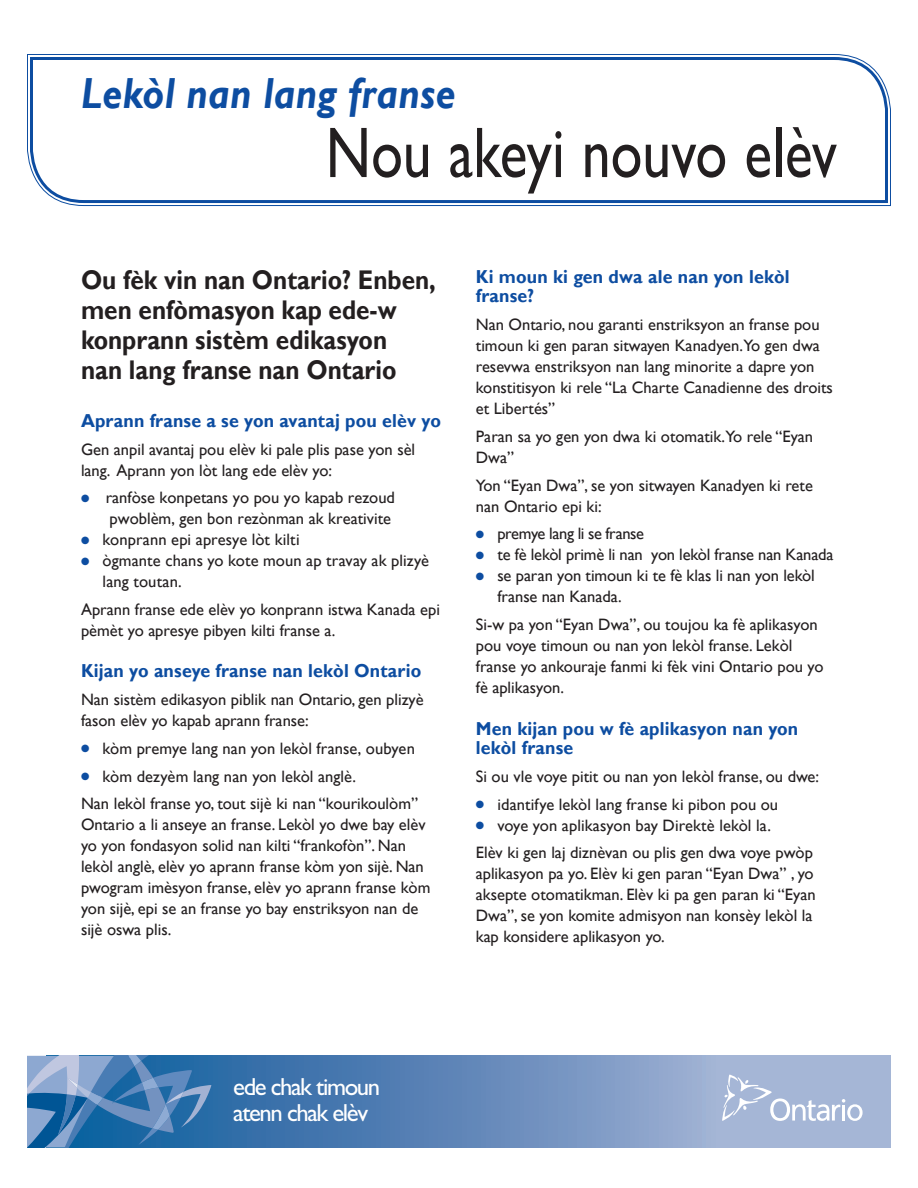
<style>
.page{position:relative;width:918px;height:1188px;background:#fff}
.page>*{position:absolute;margin:0;border:0;box-sizing:border-box;transform-origin:0 0}
.title_2{font:72px "Gill Sans";color:#231f20;scale:.8 1}
.title_1{font:italic 700 43.5px "Gill Sans";letter-spacing:.01em;color:#0d4da1;scale:.9 1}
.t1{font:700 27px/30px "Gill Sans";color:#231f20;scale:.9 1}
.t2{font:24.75px/25.5px "Gill Sans";letter-spacing:-.055em;color:#fff}
.t3{font:700 18.75px/19.5px "Gill Sans";letter-spacing:.01em;color:#0d4da1;scale:.95 1}
.t4{font:16.5px/21px "Gill Sans";color:#231f20}
.t5{font:16.5px "Gill Sans";letter-spacing:-.025em;color:#231f20}
.s1{color:#0d4da1}
</style>
<div class="page">
<svg style="left:213px;top:1056px;width:678px;height:92px;background:#6e91bf"></svg>
<svg style="left:27px;top:1056px;width:186px;height:92px;background:#4b81b5"></svg>
<svg style="left:722px;top:1075px;width:141px;height:46px;background:#b3c1dc"></svg>
<svg style="left:27px;top:54px;width:864px;height:152px"></svg>
<svg style="left:28px;top:56px;width:862px;height:149px"></svg>
<h1 class="title_1" style="left:81px;top:68px;width:418px">Lekòl nan lang franse</h1>
<h1 class="title_2" style="left:326px;top:111px;width:641px">Nou akeyi nouvo elèv</h1>
<h1 class="t1" style="left:81px;top:265px;width:396px">Ou fèk vin nan Ontario? Enben, men enfòmasyon kap ede-w konprann sistèm edikasyon<br>nan lang franse nan Ontario</h1>
<h2 class="t3" style="left:81px;top:411px;width:380px">Aprann franse a se yon avantaj pou elèv yo</h2>
<p class="t4" style="left:81px;top:439px;width:336px">Gen anpil avantaj pou elèv ki pale plis pase yon sèl lang. Aprann yon lòt lang ede elèv yo:</p>
<p class="t4" style="left:81px;top:488px;width:315px;text-align:right"><span class="s1">●</span> ranfòse konpetans yo pou yo kapab rezoud pwoblèm, gen bon rezònman ak kreativite</p>
<p class="t4" style="left:81px;top:530px;width:220px"><span class="s1">●</span> konprann epi apresye lòt kilti</p>
<p class="t4" style="left:103px;top:551px;width:328px;text-indent:-22px"><span class="s1">●</span> ògmante chans yo kote moun ap travay ak plizyè lang toutan.</p>
<p class="t4" style="left:81px;top:599px;width:360px">Aprann franse ede elèv yo konprann istwa Kanada epi pèmèt yo apresye pibyen kilti franse a.</p>
<h2 class="t3" style="left:81px;top:662px;width:360px">Kijan yo anseye franse nan lekòl Ontario</h2>
<p class="t4" style="left:81px;top:689px;width:344px">Nan sistèm edikasyon piblik nan Ontario, gen plizyè fason elèv yo kapab aprann franse:</p>
<p class="t4" style="left:81px;top:738px;width:335px"><span class="s1">●</span> kòm premye lang nan yon lekòl franse, oubyen</p>
<p class="t4" style="left:81px;top:766px;width:277px"><span class="s1">●</span> kòm dezyèm lang nan yon lekòl anglè.</p>
<p class="t4" style="left:81px;top:794px;width:351px">Nan lekòl franse yo, tout sijè ki nan “kourikoulòm” Ontario a li anseye an franse. Lekòl yo dwe bay elèv yo yon fondasyon solid nan kilti “frankofòn”. Nan lekòl anglè, elèv yo aprann franse kòm yon sijè. Nan pwogram imèsyon franse, elèv yo aprann franse kòm yon sijè, epi se an franse yo bay enstriksyon nan de sijè oswa plis.</p>
<h2 class="t3" style="left:476px;top:267px;width:332px">Ki moun ki gen dwa ale nan yon lekòl franse?</h2>
<p class="t4" style="left:476px;top:314px;width:359px">Nan Ontario, nou garanti enstriksyon an franse pou timoun ki gen paran sitwayen Kanadyen.Yo gen dwa resevwa enstriksyon nan lang minorite a dapre yon konstitisyon ki rele “La Charte Canadienne des droits et Libertés’’</p>
<p class="t4" style="left:476px;top:426px;width:339px">Paran sa yo gen yon dwa ki otomatik.Yo rele “Eyan<br>Dwa’’</p>
<p class="t4" style="left:476px;top:475px;width:339px">Yon “Eyan Dwa”, se yon sitwayen Kanadyen ki rete nan Ontario epi ki:</p>
<p class="t5" style="left:476px;top:524px;width:170px"><span class="s1">●</span> premye lang li se franse</p>
<p class="t4" style="left:476px;top:545px;width:359px"><span class="s1">●</span> te fè lekòl primè li nan yon lekòl franse nan Kanada</p>
<p class="t4" style="left:497px;top:566px;width:319px;text-indent:-22px"><span class="s1">●</span> se paran yon timoun ki te fè klas li nan yon lekòl franse nan Kanada.</p>
<p class="t4" style="left:476px;top:614px;width:349px">Si-w pa yon “Eyan Dwa’’, ou toujou ka fè aplikasyon pou voye timoun ou nan yon lekòl franse. Lekòl franse yo ankouraje fanmi ki fèk vini Ontario pou yo fè aplikasyon.</p>
<h2 class="t3" style="left:476px;top:719px;width:341px">Men kijan pou w fè aplikasyon nan yon lekòl franse</h2>
<p class="t4" style="left:476px;top:766px;width:345px">Si ou vle voye pitit ou nan yon lekòl franse, ou dwe:</p>
<p class="t4" style="left:476px;top:794px;width:304px"><span class="s1">●</span> idantifye lekòl lang franse ki pibon pou ou</p>
<p class="t4" style="left:476px;top:815px;width:297px"><span class="s1">●</span> voye yon aplikasyon bay Direktè lekòl la.</p>
<p class="t4" style="left:476px;top:843px;width:341px">Elèv ki gen laj diznèvan ou plis gen dwa voye pwòp aplikasyon pa yo. Elèv ki gen paran “Eyan Dwa” , yo aksepte otomatikman. Elèv ki pa gen paran ki “Eyan Dwa”, se yon komite admisyon nan konsèy lekòl la kap konsidere aplikasyon yo.</p>
<h3 class="t2" style="left:233px;top:1075px;width:149px">ede chak timoun atenn chak elèv</h3>
</div>
